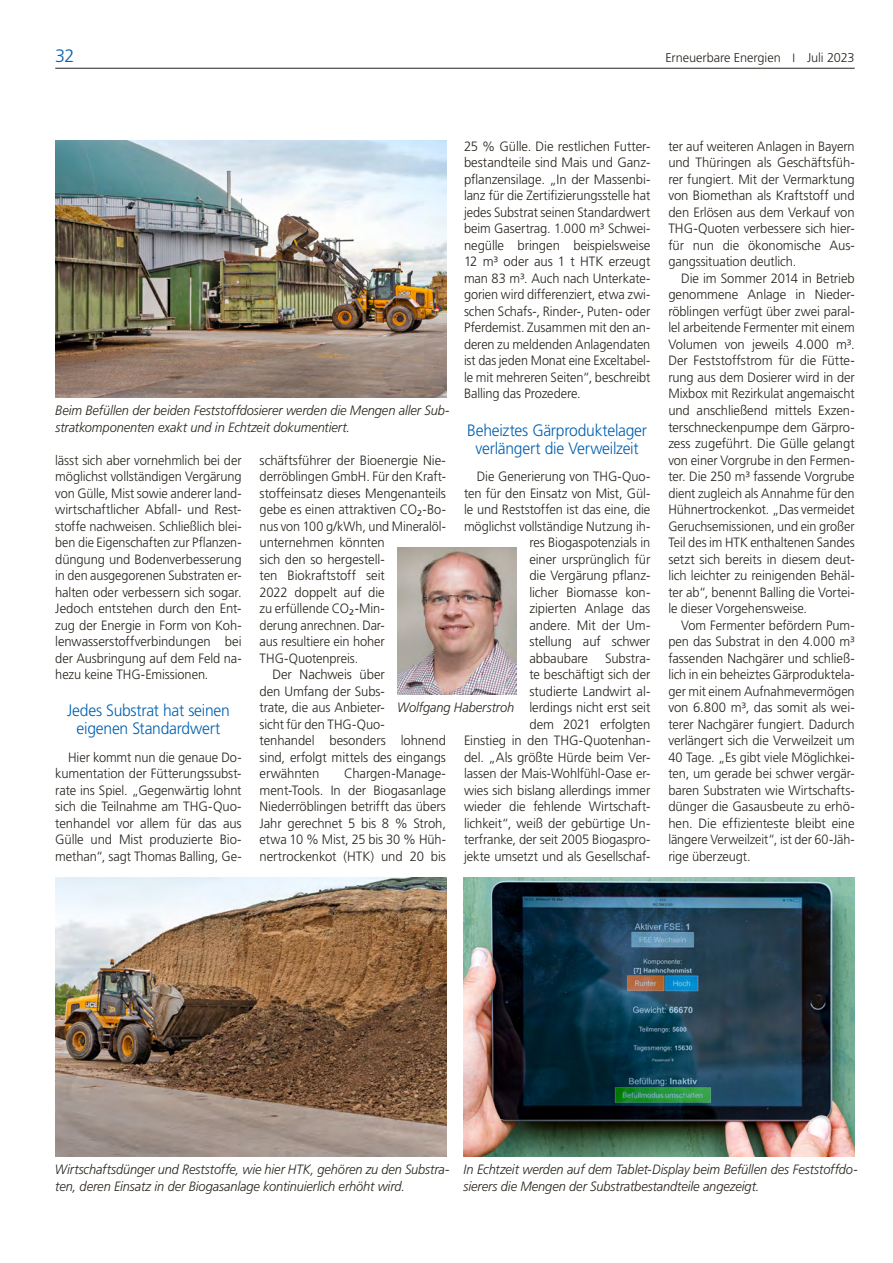
<style>
.page{position:relative;width:893px;height:1263px;background:#fff}
.page>*{position:absolute;margin:0;border:0;box-sizing:border-box;transform-origin:0 0}
.t1{font:300 18px "Frutiger LT Std";color:#0060b1}
.t2{font:300 16.5px/18px "Frutiger LT Std";letter-spacing:-.015em;color:#0060b1;text-align:center;scale:.95 1}
.t3{font:300 13.5px/16.5px "Frutiger LT Std";letter-spacing:-.005em;color:#28231d;text-align:justify;scale:.95 1}
.t4{font:300 13.5px/16.5px "Frutiger LT Std";letter-spacing:-.005em;color:#28231d;text-align:justify}
.t5{font:300 13.5px/16.5px "Frutiger LT Std";letter-spacing:-.005em;color:#28231d;text-align:justify;scale:.96 1}
.t6{font:italic 300 13.5px/16.5px "Frutiger LT Std";letter-spacing:-.005em;color:#28231d;scale:.95 1}
.t7{font:300 13.5px "Frutiger LT Std";letter-spacing:-.005em;color:#28231d;scale:.94 1}
.t8{font:300 12.75px "Frutiger LT Std";letter-spacing:-.005em;color:#28231d}
.s1{font-size:12px}
</style>
<div class="page">
<hr style="left:55px;top:68px;width:800px;height:1px;background:#28231d">
<img style="left:55px;top:877px;width:391px;height:279px">
<img style="left:463px;top:877px;width:392px;height:279px">
<img style="left:398px;top:547px;width:119px;height:147px">
<img style="left:55px;top:140px;width:391px;height:257px">
<h1 class="t1" style="left:55px;top:45px;width:21px">32</h1>
<p class="t8" style="left:665px;top:50px;width:191px">Erneuerbare Energien <span class="s1">I</span> Juli 2023</p>
<p class="t4" style="left:464px;top:138px;width:188px">25 % Gülle. Die restlichen Futter&shy;bestandteile sind Mais und Ganz&shy;pflanzensilage. „In der Massenbi&shy;lanz für die Zertifizierungsstelle hat jedes Substrat seinen Standardwert beim Gasertrag. 1.000 m³ Schwei&shy;negülle bringen beispielsweise 12 m³ oder aus 1 t HTK erzeugt man 83 m³. Auch nach Unterkate&shy;gorien wird differenziert, etwa zwi&shy;schen Schafs-, Rinder-, Puten- oder Pferdemist. Zusammen mit den an&shy;deren zu meldenden Anlagendaten ist das jeden Monat eine Exceltabel&shy;le mit mehreren Seiten“, beschreibt Balling das Prozedere.</p>
<p class="t2" style="left:467px;top:421px;width:191px">Beheiztes Gärproduktelager verlängert die Verweilzeit</p>
<p class="t3" style="left:477px;top:468px;width:184px">Die Generierung von THG-Quo-</p>
<p class="t5" style="left:464px;top:485px;width:196px">ten für den Einsatz von Mist, Gül-</p>
<p class="t3" style="left:464px;top:501px;width:198px">le und Reststoffen ist das eine, die</p>
<p class="t3" style="left:464px;top:518px;width:198px">möglichst vollständige Nutzung ih-</p>
<p class="t3" style="left:529px;top:534px;width:129px">res Biogaspotenzials in</p>
<p class="t4" style="left:529px;top:551px;width:122px">einer ursprünglich für</p>
<p class="t4" style="left:529px;top:567px;width:122px">die Vergärung pflanz-</p>
<p class="t4" style="left:529px;top:584px;width:122px">licher Biomasse kon-</p>
<p class="t4" style="left:529px;top:600px;width:122px">zipierten Anlage das</p>
<p class="t4" style="left:529px;top:617px;width:122px">andere. Mit der Um-</p>
<p class="t4" style="left:529px;top:633px;width:122px">stellung auf schwer</p>
<p class="t4" style="left:529px;top:650px;width:60px">abbaubare</p>
<p class="t6" style="left:55px;top:402px;width:416px">Beim Befüllen der beiden Feststoffdosierer werden die Mengen aller Sub&shy;stratkomponenten exakt und in Echtzeit dokumentiert.</p>
<p class="t4" style="left:260px;top:452px;width:188px">schäftsführer der Bioenergie Nie-</p>
<p class="t3" style="left:260px;top:468px;width:198px">derröblingen GmbH. Für den Kraft-</p>
<p class="t4" style="left:260px;top:485px;width:188px">stoffeinsatz dieses Mengenanteils</p>
<p class="t3" style="left:260px;top:501px;width:198px">gebe es einen attraktiven CO<sub>2</sub>-Bo-</p>
<p class="t7" style="left:260px;top:518px;width:200px">nus von 100 g/kWh, und Mineralöl-</p>
<p class="t4" style="left:260px;top:534px;width:127px">unternehmen könnten</p>
<p class="t4" style="left:260px;top:551px;width:127px">sich den so hergestell-</p>
<p class="t4" style="left:260px;top:567px;width:127px">ten Biokraftstoff seit</p>
<p class="t4" style="left:260px;top:584px;width:127px">2022 doppelt auf die</p>
<p class="t3" style="left:260px;top:600px;width:133px">zu erfüllende CO<sub>2</sub>-Min-</p>
<p class="t7" style="left:260px;top:617px;width:135px">derung anrechnen. Dar-</p>
<p class="t3" style="left:260px;top:633px;width:133px">aus resultiere ein hoher</p>
<p class="t3" style="left:260px;top:650px;width:105px">THG-Quotenpreis.</p>
<p class="t4" style="left:272px;top:666px;width:114px">Der Nachweis über</p>
<p class="t5" style="left:260px;top:683px;width:132px">den Umfang der Subs-</p>
<p class="t3" style="left:260px;top:699px;width:133px">trate, die aus Anbieter-</p>
<p class="t3" style="left:260px;top:716px;width:133px">sicht für den THG-Quo-</p>
<p class="t4" style="left:260px;top:732px;width:188px">tenhandel besonders lohnend</p>
<p class="t4" style="left:260px;top:749px;width:188px">sind, erfolgt mittels des eingangs</p>
<p class="t4" style="left:260px;top:765px;width:61px">erwähnten</p>
<p class="t3" style="left:55px;top:452px;width:198px">lässt sich aber vornehmlich bei der möglichst vollständigen Vergärung von Gülle, Mist sowie anderer land&shy;wirtschaftlicher Abfall- und Rest&shy;stoffe nachweisen. Schließlich blei&shy;ben die Eigenschaften zur Pflanzen&shy;düngung und Bodenverbesserung in den ausgegorenen Substraten er&shy;halten oder verbessern sich sogar.<br>Jedoch entstehen durch den Ent&shy;zug der Energie in Form von Koh&shy;lenwasserstoffverbindungen bei der Ausbringung auf dem Feld na&shy;hezu keine THG-Emissionen.</p>
<p class="t2" style="left:67px;top:702px;width:173px">Jedes Substrat hat seinen eigenen Standardwert</p>
<p class="t3" style="left:55px;top:749px;width:198px;text-indent:13px">Hier kommt nun die genaue Do&shy;kumentation der Fütterungssubst&shy;rate ins Spiel. „Gegenwärtig lohnt sich die Teilnahme am THG-Quo&shy;tenhandel vor allem für das aus Gülle und Mist produzierte Bio&shy;methan“, sagt Thomas Balling, Ge-</p>
<p class="t4" style="left:464px;top:650px;width:188px;text-align:right">Substra-<br>te beschäftigt sich der<br>studierte Landwirt al-<br>lerdings nicht erst seit<br>dem 2021 erfolgten<br>Einstieg in den THG-Quotenhan&shy;del. „Als größte Hürde beim Ver&shy;lassen der Mais-Wohlfühl-Oase er&shy;wies sich bislang allerdings immer wieder die fehlende Wirtschaft&shy;lichkeit“, weiß der gebürtige Un&shy;terfranke, der seit 2005 Biogaspro&shy;jekte umsetzt und als Gesellschaf-</p>
<p class="t6" style="left:397px;top:699px;width:125px">Wolfgang Haberstroh</p>
<p class="t4" style="left:260px;top:765px;width:188px;text-indent:85px">Chargen-Manage&shy;ment-Tools. In der Biogasanlage Niederröblingen betrifft das übers Jahr gerechnet 5 bis 8 % Stroh, etwa 10 % Mist, 25 bis 30 % Hüh&shy;nertrockenkot (HTK) und 20 bis</p>
<p class="t3" style="left:668px;top:138px;width:198px">ter auf weiteren Anlagen in Bayern und Thüringen als Geschäftsfüh&shy;rer fungiert. Mit der Vermarktung von Biomethan als Kraftstoff und den Erlösen aus dem Verkauf von THG-Quoten verbessere sich hier&shy;für nun die ökonomische Aus&shy;gangssituation deutlich.</p>
<p class="t5" style="left:668px;top:270px;width:196px;text-indent:13px">Die im Sommer 2014 in Betrieb genommene Anlage in Nieder&shy;röblingen verfügt über zwei paral&shy;lel arbeitende Fermenter mit einem Volumen von jeweils 4.000 m³.<br>Der Feststoffstrom für die Fütte&shy;rung aus dem Dosierer wird in der Mixbox mit Rezirkulat angemaischt und anschließend mittels Exzen&shy;terschneckenpumpe dem Gärpro&shy;zess zugeführt. Die Gülle gelangt von einer Vorgrube in den Fermen&shy;ter. Die 250 m³ fassende Vorgrube dient zugleich als Annahme für den Hühnertrockenkot. „Das vermeidet Geruchsemissionen, und ein großer Teil des im HTK enthaltenen Sandes setzt sich bereits in diesem deut&shy;lich leichter zu reinigenden Behäl&shy;ter ab“, benennt Balling die Vortei&shy;le dieser Vorgehensweise.</p>
<p class="t3" style="left:668px;top:617px;width:198px;text-indent:13px">Vom Fermenter befördern Pum&shy;pen das Substrat in den 4.000 m³ fassenden Nachgärer und schließ&shy;lich in ein beheiztes Gärproduktela&shy;ger mit einem Aufnahmevermögen von 6.800 m³, das somit als wei&shy;terer Nachgärer fungiert. Dadurch verlängert sich die Verweilzeit um 40 Tage. „Es gibt viele Möglichkei&shy;ten, um gerade bei schwer vergär&shy;baren Substraten wie Wirtschafts&shy;dünger die Gasausbeute zu erhö&shy;hen. Die effizienteste bleibt eine längere Verweilzeit“, ist der 60-Jäh&shy;rige überzeugt.</p>
<p class="t6" style="left:55px;top:1161px;width:417px">Wirtschaftsdünger und Reststoffe, wie hier HTK, gehören zu den Substra&shy;ten, deren Einsatz in der Biogasanlage kontinuierlich erhöht wird.</p>
<p class="t6" style="left:463px;top:1161px;width:416px">In Echtzeit werden auf dem Tablet-Display beim Befüllen des Feststoffdo&shy;sierers die Mengen der Substratbestandteile angezeigt.</p>
</div>
